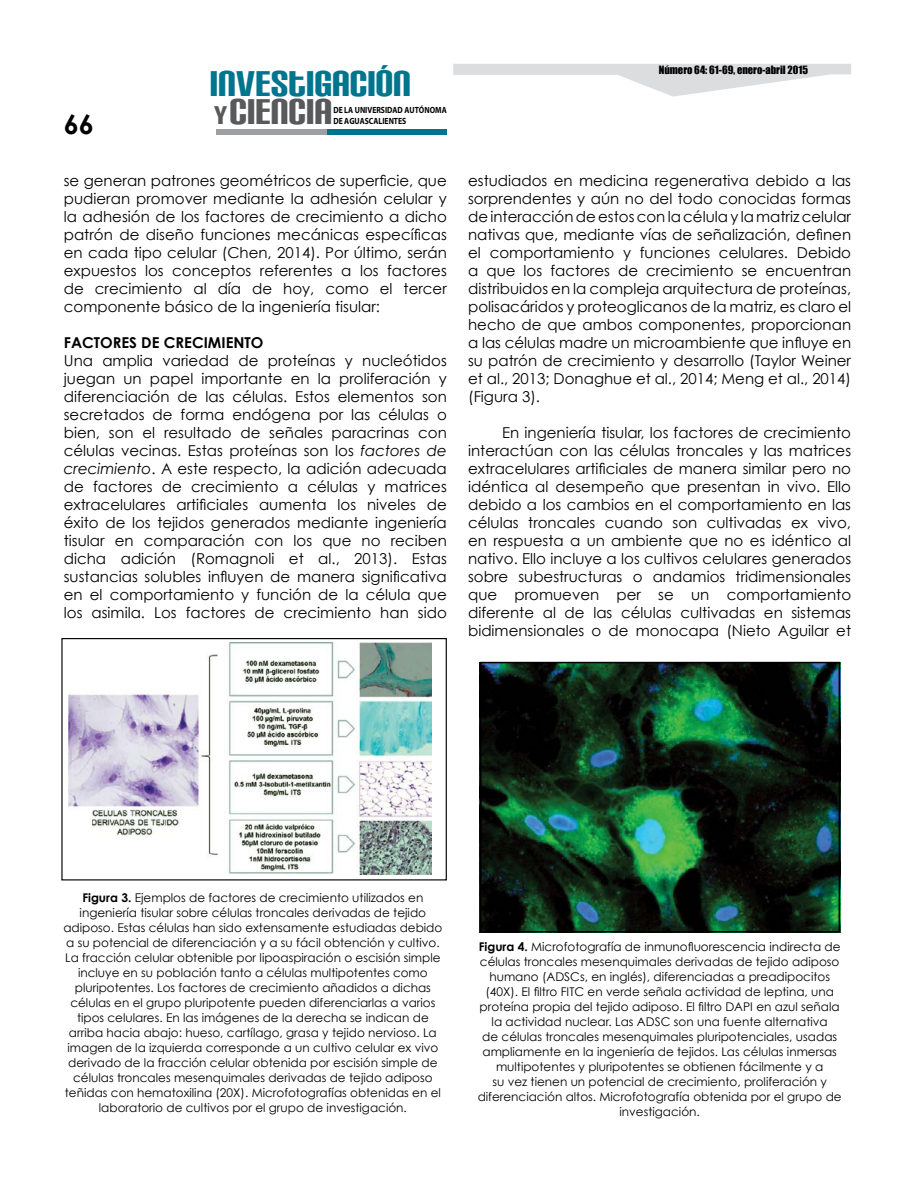
<style>
.page{position:relative;width:915px;height:1191px;background:#fff}
.page>*{position:absolute;margin:0;border:0;box-sizing:border-box;transform-origin:0 0}
.t1{font:43.05px "Carbon Block";color:#00758d}
.t2{font:43.05px "Carbon Block";color:#58595b}
.t3{font:700 27px "Century Gothic";color:#000}
.t4{font:15px/18px "Century Gothic";color:#000;text-align:justify}
.t5{font:700 15px "Century Gothic";color:#000}
.t6{font:12px/15px "Century Gothic";color:#000;text-align:center}
.t7{font:10.5px "Impact";color:#000}
.t8{font:700 9px/10.5px "Myriad Pro";color:#000;scale:.85 1}
.s1{font-size:30.75px}
.s2{font-style:italic}
.s3{font-weight:700}
</style>
<div class="page">
<svg style="left:453px;top:64px;width:397px;height:33px"></svg>
<div style="left:216px;top:129px;width:214px;height:6px;background:#9d9fa2"></div>
<div style="left:327px;top:129px;width:119px;height:6px;background:#00758d"></div>
<img style="left:68px;top:643px;width:364px;height:232px">
<div style="left:61px;top:638px;width:385px;height:242px;border:1px solid #000"></div>
<img style="left:479px;top:662px;width:361px;height:270px">
<div style="left:480px;top:662px;width:359px;height:270px;border:2px solid #000"></div>
<h2 class="t3" style="left:64px;top:107px;width:32px">66</h2>
<h1 class="t1" style="left:210px;top:62px;width:203px">INVESTIGACIÓN</h1>
<h1 class="t2" style="left:214px;top:91px;width:120px"><span class="s1">Y</span> CIENCIA</h1>
<p class="t8" style="left:333px;top:105px;width:135px">DE LA UNIVERSIDAD AUTÓNOMA<br>DE AGUASCALIENTES</p>
<p class="t4" style="left:64px;top:171px;width:384px">se generan patrones geométricos de superficie, que pudieran promover mediante la adhesión celular y la adhesión de los factores de crecimiento a dicho patrón de diseño funciones mecánicas específicas en cada tipo celular (Chen, 2014). Por último, serán expuestos los conceptos referentes a los factores de crecimiento al día de hoy, como el tercer componente básico de la ingeniería tisular:</p>
<p class="t5" style="left:64px;top:333px;width:201px">FACTORES DE CRECIMIENTO</p>
<p class="t4" style="left:64px;top:351px;width:384px">Una amplia variedad de proteínas y nucleótidos juegan un papel importante en la proliferación y diferenciación de las células. Estos elementos son secretados de forma endógena por las células o bien, son el resultado de señales paracrinas con células vecinas. Estas proteínas son los <span class="s2">factores de crecimiento</span>. A este respecto, la adición adecuada de factores de crecimiento a células y matrices extracelulares artificiales aumenta los niveles de éxito de los tejidos generados mediante ingeniería tisular en comparación con los que no reciben dicha adición (Romagnoli et al., 2013). Estas sustancias solubles influyen de manera significativa en el comportamiento y función de la célula que los asimila. Los factores de crecimiento han sido</p>
<p class="t7" style="left:658px;top:63px;width:151px">Número 64: 61-69, enero-abril 2015</p>
<p class="t4" style="left:468px;top:171px;width:384px">estudiados en medicina regenerativa debido a las sorprendentes y aún no del todo conocidas formas de interacción de estos con la célula y la matriz celular nativas que, mediante vías de señalización, definen el comportamiento y funciones celulares. Debido a que los factores de crecimiento se encuentran distribuidos en la compleja arquitectura de proteínas, polisacáridos y proteoglicanos de la matriz, es claro el hecho de que ambos componentes, proporcionan a las células madre un microambiente que influye en su patrón de crecimiento y desarrollo (Taylor Weiner et al., 2013; Donaghue et al., 2014; Meng et al., 2014) (Figura 3).</p>
<p class="t4" style="left:468px;top:423px;width:384px;text-indent:34px">En ingeniería tisular, los factores de crecimiento interactúan con las células troncales y las matrices extracelulares artificiales de manera similar pero no idéntica al desempeño que presentan in vivo. Ello debido a los cambios en el comportamiento en las células troncales cuando son cultivadas ex vivo, en respuesta a un ambiente que no es idéntico al nativo. Ello incluye a los cultivos celulares generados sobre subestructuras o andamios tridimensionales que promueven per se un comportamiento diferente al de las células cultivadas en sistemas bidimensionales o de monocapa (Nieto Aguilar et</p>
<p class="t6" style="left:63px;top:890px;width:380px"><span class="s3">Figura 3.</span> Ejemplos de factores de crecimiento utilizados en ingeniería tisular sobre células troncales derivadas de tejido adiposo. Estas células han sido extensamente estudiadas debido a su potencial de diferenciación y a su fácil obtención y cultivo.<br>La fracción celular obtenible por lipoaspiración o escisión simple incluye en su población tanto a células multipotentes como pluripotentes. Los factores de crecimiento añadidos a dichas células en el grupo pluripotente pueden diferenciarlas a varios tipos celulares. En las imágenes de la derecha se indican de arriba hacia abajo: hueso, cartílago, grasa y tejido nervioso. La imagen de la izquierda corresponde a un cultivo celular ex vivo derivado de la fracción celular obtenida por escisión simple de células troncales mesenquimales derivadas de tejido adiposo teñidas con hematoxilina (20X). Microfotografías obtenidas en el laboratorio de cultivos por el grupo de investigación.</p>
<p class="t6" style="left:477px;top:939px;width:365px"><span class="s3">Figura 4.</span> Microfotografía de inmunofluorescencia indirecta de células troncales mesenquimales derivadas de tejido adiposo humano (ADSCs, en inglés), diferenciadas a preadipocitos (40X). El filtro FITC en verde señala actividad de leptina, una proteína propia del tejido adiposo. El filtro DAPI en azul señala la actividad nuclear. Las ADSC son una fuente alternativa<br>de células troncales mesenquimales pluripotenciales, usadas ampliamente en la ingeniería de tejidos. Las células inmersas multipotentes y pluripotentes se obtienen fácilmente y a<br>su vez tienen un potencial de crecimiento, proliferación y diferenciación altos. Microfotografía obtenida por el grupo de investigación.</p>
</div>
